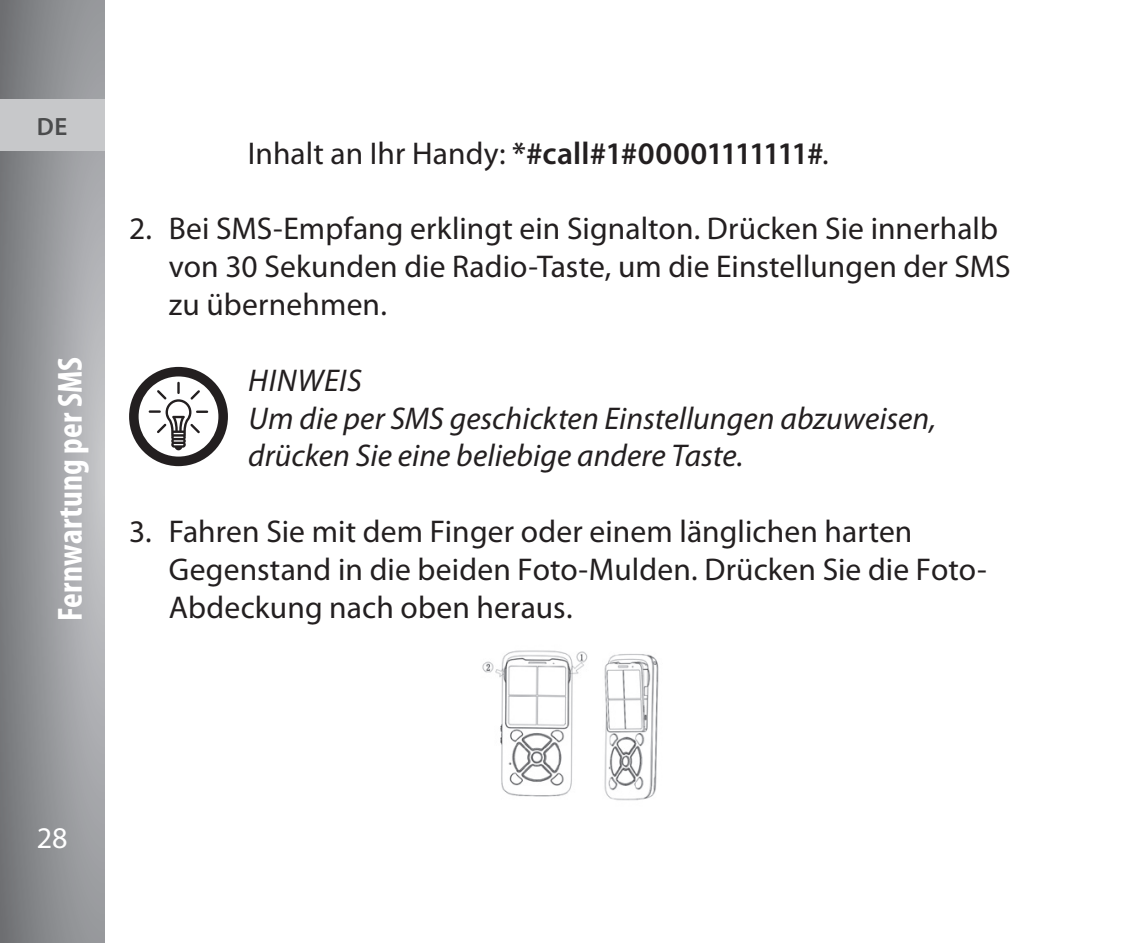
<style>
.page{position:relative;width:1122px;height:943px;background:#fff}
.page>*{position:absolute;margin:0;border:0;box-sizing:border-box;transform-origin:0 0}
.t1{font:700 condensed 35px "Myriad Pro";letter-spacing:.005em;color:#fff}
.t2{font:31.5px/37.8px "Myriad Pro";letter-spacing:.005em;color:#231f20}
.t3{font:italic 31.5px/37.8px "Myriad Pro";color:#231f20}
.t4{font:600 31.5px "Myriad Pro";letter-spacing:-.03em;color:#231f20}
.t5{font:30.1px "Myriad Pro";color:#fff}
.t6{font:600 25.2px "Myriad Pro";color:#4b4c4d}
.s1{font-weight:400}
</style>
<div class="page">
<svg style="left:0;top:0;width:104px;height:943px;background:#95979a"></svg>
<div style="left:0;top:99px;width:104px;height:51px;background:#c7c8ca"></div>
<svg style="left:129px;top:367px;width:99px;height:99px"></svg>
<img style="left:482px;top:650px;width:177px;height:151px">
<p class="t6" style="left:37px;top:111px;width:32px">DE</p>
<p class="t1" style="left:48px;top:621px;width:266px;rotate:-90deg">Fernwartung per SMS</p>
<p class="t4" style="left:248px;top:133px;width:582px"><span class="s1">Inhalt an Ihr Handy:</span> *#call#1#00001111111#<span class="s1">.</span></p>
<p class="t2" style="left:169px;top:209px;width:843px;text-indent:-40px">2. Bei SMS-Empfang erklingt ein Signalton. Drücken Sie innerhalb von 30 Sekunden die Radio-Taste, um die Einstellungen der SMS zu übernehmen.</p>
<p class="t3" style="left:248px;top:361px;width:689px">HINWEIS<br>Um die per SMS geschickten Einstellungen abzuweisen, drücken Sie eine beliebige andere Taste.</p>
<p class="t2" style="left:169px;top:512px;width:819px;text-indent:-40px">3. Fahren Sie mit dem Finger oder einem länglichen harten<br>Gegenstand in die beiden Foto-Mulden. Drücken Sie die Foto-<br>Abdeckung nach oben heraus.</p>
<p class="t5" style="left:37px;top:819px;width:32px">28</p>
</div>
